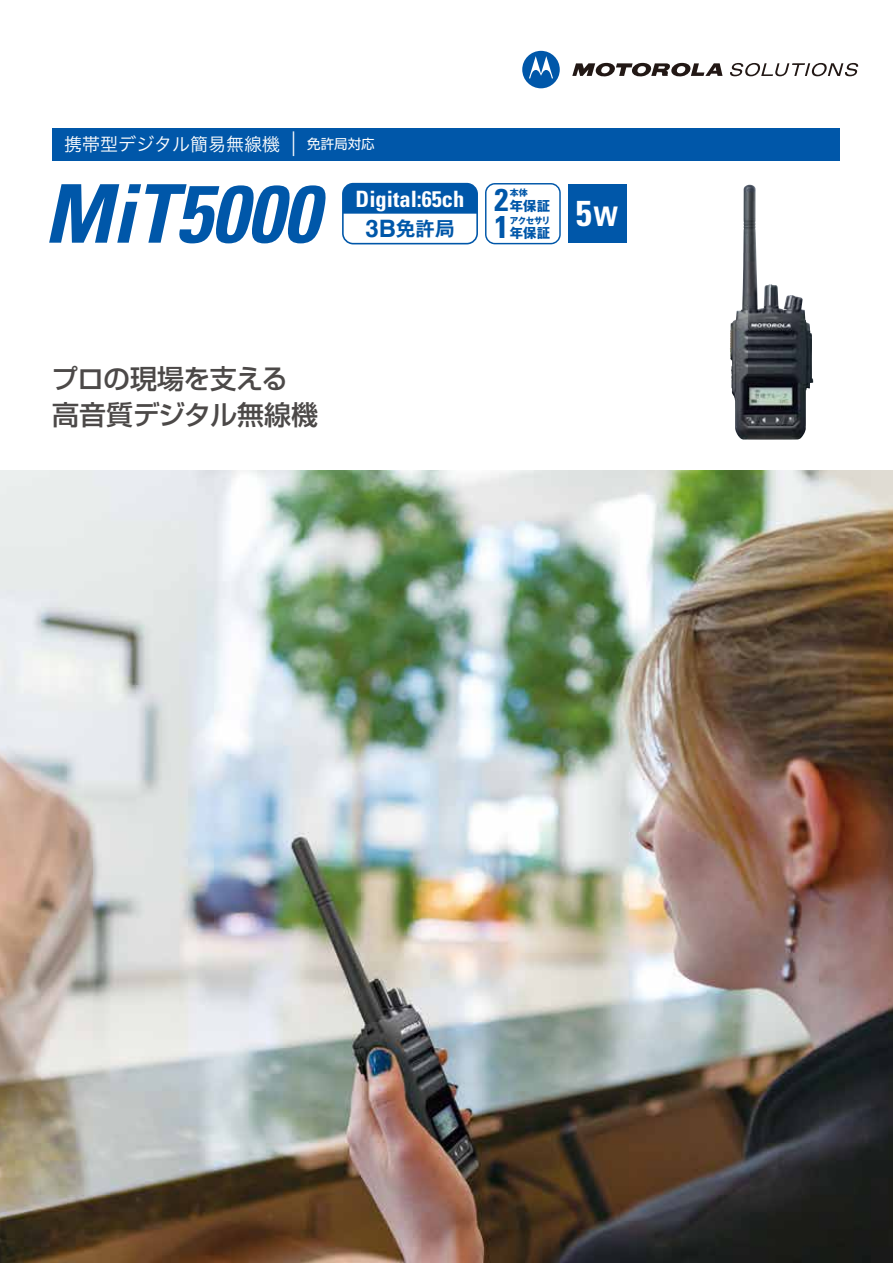
<style>
.page{position:relative;width:893px;height:1263px;background:#fff}
.page>*{position:absolute;margin:0;border:0;box-sizing:border-box;transform-origin:0 0}
.t1{font:italic 700 condensed 81px "Univers LT Std";color:#0057a9}
.t2{font:700 condensed 36px "Univers";color:#fff}
.t3{font:700 condensed 31.5px "Univers";color:#0057a9}
.t4{font:500 27px/36px "Shin Go Pro";letter-spacing:-.02em;color:#4c4948}
.t5{font:700 condensed 22.5px "Univers";color:#fff}
.t6{font:700 19.5px "Gothic MB101 Pro De";color:#0057a9}
.t7{font:18px "Hira Kaku Pro W3";color:#fff}
.t8{font:700 13.5px "Gothic MB101 Pro";color:#0057a9}
.t9{font:700 9px "Gothic MB101 Pro";letter-spacing:-.045em;color:#0057a9;scale:.94 1}
.t10{font:700 9px "Gothic MB101 Pro";letter-spacing:-.045em;color:#0057a9}
.s1{font-size:27px}
.s2{font-family:"Shin Go Pro";font-size:13.5px}
.s3{font-family:"Helvetica";font-size:24px}
</style>
<div class="page">
<svg style="left:572px;top:63px;width:150px;height:14px"></svg>
<svg style="left:522px;top:51px;width:38px;height:37px"></svg>
<svg style="left:730px;top:63px;width:128px;height:13px"></svg>
<div style="left:52px;top:128px;width:788px;height:32px;background:#0057a9"></div>
<img style="left:0;top:470px;width:893px;height:793px">
<img style="left:730px;top:185px;width:25px;height:255px">
<div style="left:344px;top:184px;width:132px;height:59px;background:#0057a9;border-radius:10px"></div>
<div style="left:342px;top:183px;width:136px;height:61px;border:3px solid #0057a9;border-radius:10px"></div>
<div style="left:344px;top:214px;width:132px;height:29px;background:#fff"></div>
<div style="left:568px;top:184px;width:58px;height:59px;background:#0057a9"></div>
<svg style="left:485px;top:183px;width:76px;height:61px"></svg>
<p class="t7" style="left:64px;top:128px;width:312px">携帯型デジタル簡易無線機<span class="s1">｜</span><span class="s2">免許局対応</span></p>
<h1 class="t1" style="left:44px;top:164px;width:276px">MiT5000</h1>
<p class="t5" style="left:356px;top:185px;width:110px">Digital:65ch</p>
<p class="t6" style="left:365px;top:213px;width:91px"><span class="s3">3B</span>免許局</p>
<p class="t3" style="left:495px;top:180px;width:15px">2</p>
<p class="t8" style="left:510px;top:194px;width:42px">年保証</p>
<p class="t3" style="left:495px;top:207px;width:15px">1</p>
<p class="t8" style="left:510px;top:221px;width:42px">年保証</p>
<p class="t10" style="left:510px;top:185px;width:19px">本体</p>
<p class="t9" style="left:510px;top:213px;width:45px">アクセサリ</p>
<h2 class="t2" style="left:576px;top:191px;width:44px">5<span class="s1">W</span></h2>
<p class="t4" style="left:51px;top:358px;width:268px">プロの現場を支える高音質デジタル無線機</p>
</div>
